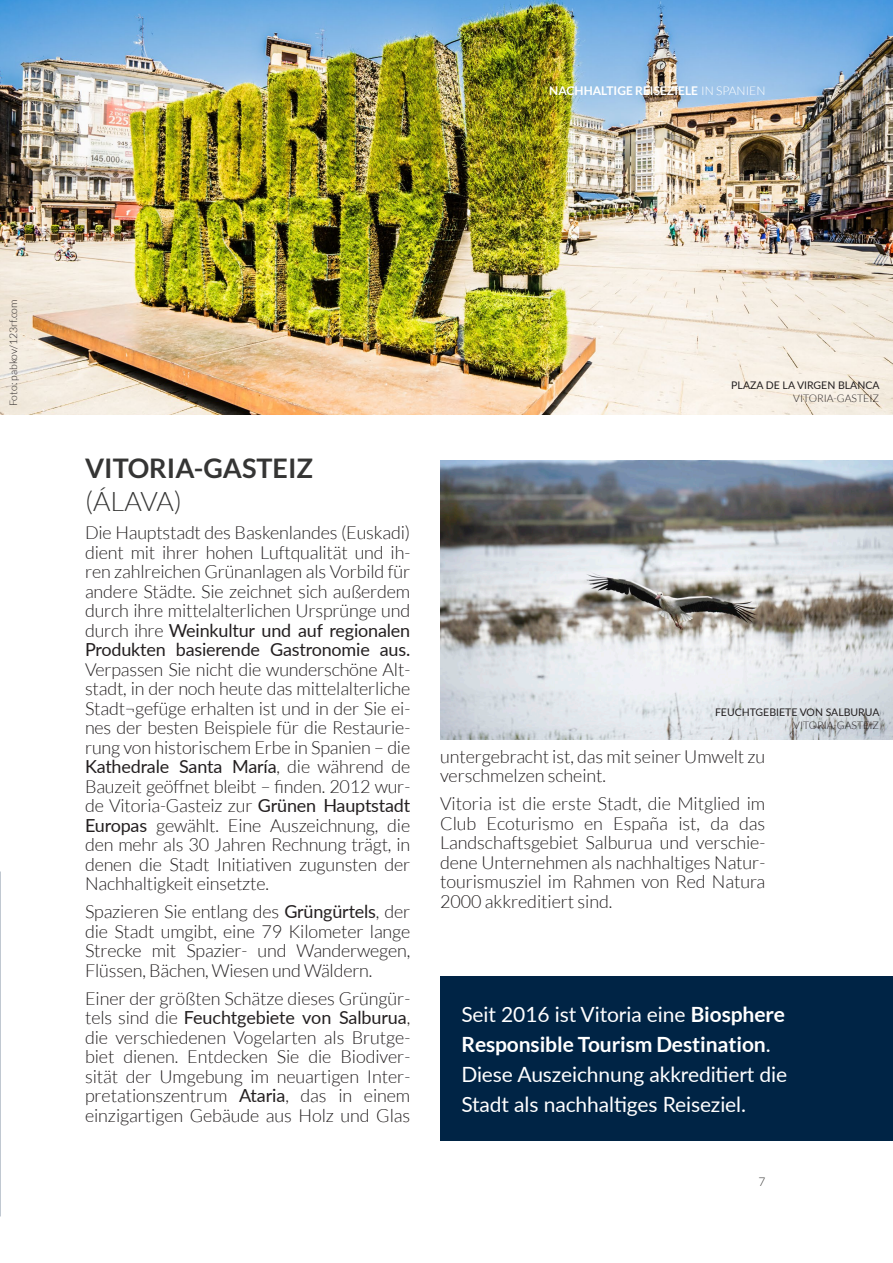
<style>
.page{position:relative;width:893px;height:1263px;background:#fff}
.page>*{position:absolute;margin:0;border:0;box-sizing:border-box;transform-origin:0 0}
.t1{font:700 27px/33px "Lato";color:#353534}
.Destacado{font:21px/30px "Lato";letter-spacing:-.005em;color:#fff}
.Body{font:300 18px/19.5px "Lato";letter-spacing:-.005em;color:#231f20;text-align:justify}
.t2{font:700 12px "Lato";color:#fff}
.t3{font:300 12px "Lato";color:#353534}
.PIE_ARRIBA{font:10.5px "Lato";color:#231f20}
.SUBPIE_ARRIBA{font:300 10.5px "Lato";color:#231f20}
.PIE_ARRIBA-2{font:300 10.5px "Lato";color:#231f20}
.s1{font-weight:300}
.s2{font-weight:400}
.s3{font-weight:700}
</style>
<div class="page">
<img style="left:440px;top:460px;width:453px;height:280px">
<img style="left:0;top:0;width:893px;height:415px">
<div style="left:440px;top:976px;width:453px;height:164px;background:#002445"></div>
<p class="t2" style="left:549px;top:83px;width:218px">NACHHALTIGE REISEZIELE <span class="s1">IN SPANIEN</span></p>
<p class="PIE_ARRIBA-2" style="left:8px;top:406px;width:108px;rotate:-90deg">Foto: pabkov/123rf.com</p>
<h2 class="t1" style="left:85px;top:451px;width:230px">VITORIA-GASTEIZ <span class="s1">(ÁLAVA)</span></h2>
<p class="Body" style="left:85px;top:523px;width:327px">Die Hauptstadt des Baskenlandes (Euskadi) dient mit ihrer hohen Luftqualität und ih&shy;ren zahlreichen Grünanlagen als Vorbild für andere Städte. Sie zeichnet sich außerdem durch ihre mittelalterlichen Ursprünge und durch ihre <span class="s2">Weinkultur und auf regionalen Produkten basierende Gastronomie aus.<br></span>Verpassen Sie nicht die wunderschöne Alt&shy;stadt, in der noch heute das mittelalterliche Stadt¬gefüge erhalten ist und in der Sie ei&shy;nes der besten Beispiele für die Restaurie&shy;rung von historischem Erbe in Spanien – die <span class="s2">Kathedrale Santa María</span>, die während de Bauzeit geöffnet bleibt – finden. 2012 wur&shy;de Vitoria-Gasteiz zur <span class="s2">Grünen Hauptstadt Europas</span> gewählt. Eine Auszeichnung, die den mehr als 30 Jahren Rechnung trägt, in denen die Stadt Initiativen zugunsten der Nachhaltigkeit einsetzte.</p>
<p class="Body" style="left:85px;top:902px;width:327px">Spazieren Sie entlang des <span class="s2">Grüngürtels</span>, der die Stadt umgibt, eine 79 Kilometer lange Strecke mit Spazier- und Wanderwegen, Flüssen, Bächen, Wiesen und Wäldern.</p>
<p class="Body" style="left:85px;top:988px;width:327px">Einer der größten Schätze dieses Grüngür&shy;tels sind die <span class="s2">Feuchtgebiete von Salburua</span>, die verschiedenen Vogelarten als Brutge&shy;biet dienen. Entdecken Sie die Biodiver&shy;sität der Umgebung im neuartigen Inter&shy;pretationszentrum <span class="s2">Ataria</span>, das in einem einzigartigen Gebäude aus Holz und Glas</p>
<p class="PIE_ARRIBA" style="left:731px;top:378px;width:150px">PLAZA DE LA VIRGEN BLANCA</p>
<p class="SUBPIE_ARRIBA" style="left:793px;top:392px;width:87px">VITORIA-GASTEIZ</p>
<p class="PIE_ARRIBA" style="left:715px;top:705px;width:166px">FEUCHTGEBIETE VON SALBURUA</p>
<p class="SUBPIE_ARRIBA" style="left:793px;top:719px;width:87px">VITORIA-GASTEIZ</p>
<p class="Body" style="left:440px;top:746px;width:327px">untergebracht ist, das mit seiner Umwelt zu verschmelzen scheint.</p>
<p class="Body" style="left:440px;top:794px;width:327px">Vitoria ist die erste Stadt, die Mitglied im Club Ecoturismo en España ist, da das Landschaftsgebiet Salburua und verschie&shy;dene Unternehmen als nachhaltiges Natur&shy;tourismusziel im Rahmen von Red Natura 2000 akkreditiert sind.</p>
<p class="Destacado" style="left:461px;top:998px;width:327px">Seit 2016 ist Vitoria eine <span class="s3">Biosphere Responsible Tourism Destination</span>.<br>Diese Auszeichnung akkreditiert die Stadt als nachhaltiges Reiseziel.</p>
<p class="t3" style="left:758px;top:1175px;width:8px">7</p>
</div>
